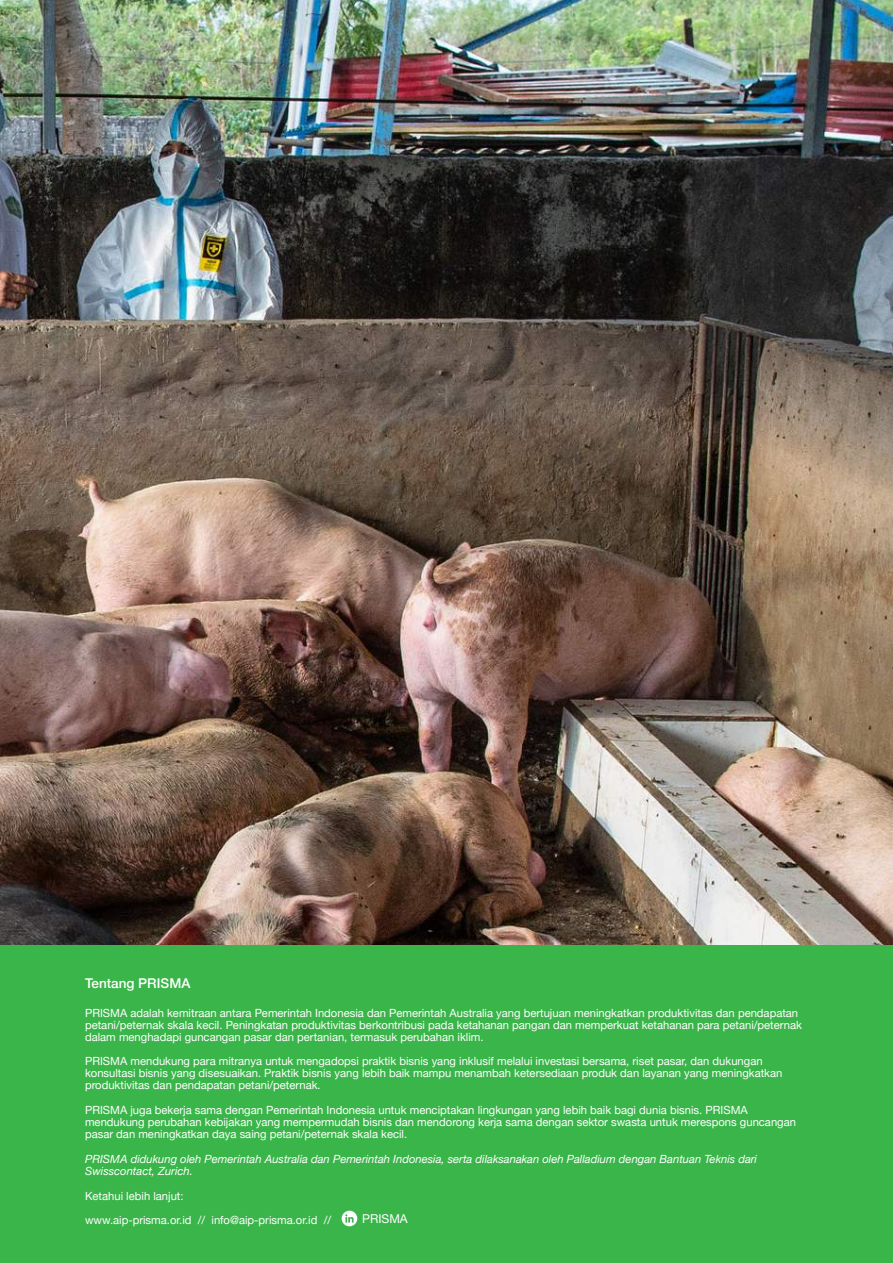
<style>
.page{position:relative;width:893px;height:1263px;background:#fff}
.page>*{position:absolute;margin:0;border:0;box-sizing:border-box;transform-origin:0 0}
.t1{font:500 13.5px "Helvetica Neue";color:#fff}
.t2{font:12.15px "Helvetica Neue";color:#fff}
.t3{font:11.25px/12px "Helvetica Neue";color:#fff}
.t4{font:italic 11.25px/12px "Helvetica Neue";color:#fff}
</style>
<div class="page">
<img style="left:0;top:0;width:893px;height:945px">
<div style="left:0;top:945px;width:893px;height:318px;background:#3ab54a"></div>
<svg style="left:342px;top:1211px;width:15px;height:15px"></svg>
<p class="t1" style="left:85px;top:972px;width:107px">Tentang PRISMA</p>
<p class="t3" style="left:85px;top:1007px;width:718px">PRISMA adalah kemitraan antara Pemerintah Indonesia dan Pemerintah Australia yang bertujuan meningkatkan produktivitas dan pendapatan petani/peternak skala kecil. Peningkatan produktivitas berkontribusi pada ketahanan pangan dan memperkuat ketahanan para petani/peternak dalam menghadapi guncangan pasar dan pertanian, termasuk perubahan iklim.</p>
<p class="t3" style="left:85px;top:1056px;width:699px">PRISMA mendukung para mitranya untuk mengadopsi praktik bisnis yang inklusif melalui investasi bersama, riset pasar, dan dukungan konsultasi bisnis yang disesuaikan. Praktik bisnis yang lebih baik mampu menambah ketersediaan produk dan layanan yang meningkatkan produktivitas dan pendapatan petani/peternak.</p>
<p class="t3" style="left:85px;top:1105px;width:712px">PRISMA juga bekerja sama dengan Pemerintah Indonesia untuk menciptakan lingkungan yang lebih baik bagi dunia bisnis. PRISMA mendukung perubahan kebijakan yang mempermudah bisnis dan mendorong kerja sama dengan sektor swasta untuk merespons guncangan pasar dan meningkatkan daya saing petani/peternak skala kecil.</p>
<p class="t4" style="left:85px;top:1153px;width:674px">PRISMA didukung oleh Pemerintah Australia dan Pemerintah Indonesia, serta dilaksanakan oleh Palladium dengan Bantuan Teknis dari<br>Swisscontact, Zurich.</p>
<p class="t3" style="left:85px;top:1184px;width:248px;line-height:24px">Ketahui lebih lanjut:<br>www.aip-prisma.or.id // info@aip-prisma.or.id //</p>
<p class="t2" style="left:362px;top:1210px;width:47px">PRISMA</p>
</div>
